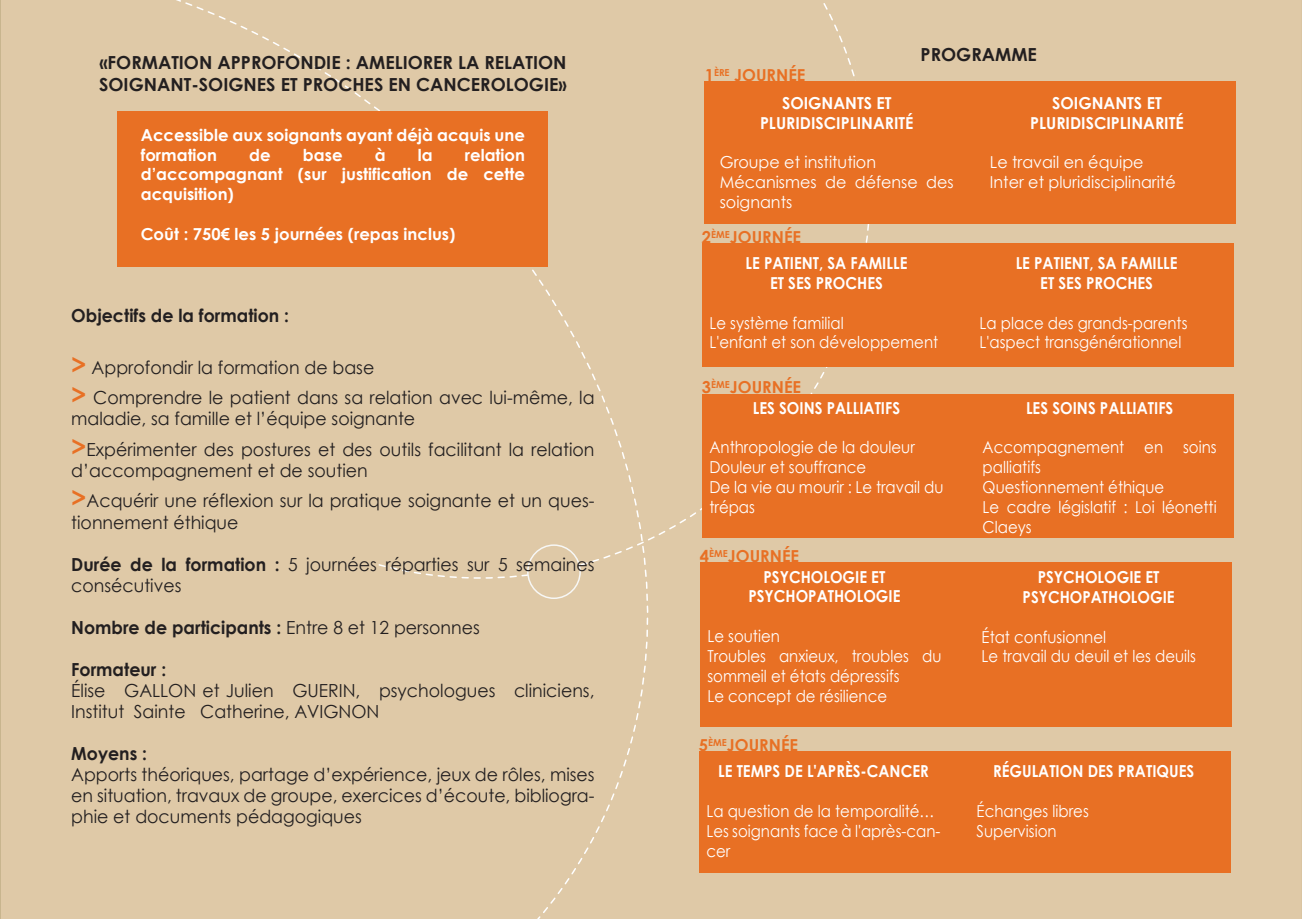
<style>
.page{position:relative;width:1302px;height:919px;background:#fff}
.page>*{position:absolute;margin:0;border:0;box-sizing:border-box;transform-origin:0 0}
.t1{font:18px/21px "Century Gothic";color:#231f20}
.t2{font:700 18px/21.6px "Century Gothic";color:#231f20}
.t3{font:16.5px/19.8px "Century Gothic";color:#fff;scale:.91 1}
.t4{font:700 16.5px/19.8px "Century Gothic";color:#fff;text-align:center}
.t5{font:700 16.5px/19.8px "Century Gothic";color:#fff;text-align:center;scale:.91 1}
.t6{font:16.5px/19.8px "Century Gothic";color:#fff}
.t7{font:700 16.5px "Century Gothic";color:#e87024}
.s1{font-weight:700;font-size:25.5px;color:#e87024}
.s2{font-weight:700}
.s3{font-weight:400}
</style>
<div class="page">
<div style="left:0;top:0;width:1301px;height:918px;background:#dfc9a7"></div>
<div style="left:735px;top:0;width:136px;height:562px;background:#dfc9a7"></div>
<div style="left:703px;top:82px;width:532px;height:142px;background:#e87024"></div>
<div style="left:702px;top:394px;width:531px;height:143px;background:#e87024"></div>
<div style="left:700px;top:562px;width:531px;height:165px;background:#e87024"></div>
<div style="left:702px;top:243px;width:531px;height:124px;background:#e87024"></div>
<div style="left:699px;top:751px;width:531px;height:122px;background:#e87024"></div>
<div style="left:25px;top:0;width:710px;height:918px;background:#dfc9a7"></div>
<div style="left:527px;top:545px;width:53px;height:53px;background:#dfc9a7;border-radius:50%"></div>
<div style="left:527px;top:544px;width:53px;height:55px;border:2px solid #f7f7f5;border-radius:50%"></div>
<div style="left:118px;top:111px;width:430px;height:155px;background:#e87024"></div>
<p class="t2" style="left:99px;top:51px;width:469px">«FORMATION APPROFONDIE : AMELIORER LA RELATION<br>SOIGNANT-SOIGNES ET PROCHES EN CANCEROLOGIE»</p>
<p class="t4" style="left:141px;top:124px;width:385px;text-align:left">Accessible aux soignants ayant déjà acquis une formation</p>
<p class="t4" style="left:249px;top:144px;width:23px">de</p>
<p class="t4" style="left:303px;top:144px;width:41px">base</p>
<p class="t4" style="left:375px;top:144px;width:12px">à</p>
<p class="t4" style="left:418px;top:144px;width:16px">la</p>
<p class="t4" style="left:141px;top:144px;width:386px;text-align:justify;text-indent:324px">relation d’accompagnant (sur justification de cette acquisition)</p>
<p class="t4" style="left:141px;top:223px;width:316px">Coût : 750€ les 5 journées (repas inclus)</p>
<p class="t2" style="left:71px;top:304px;width:219px">Objectifs de la formation :</p>
<p class="t1" style="left:71px;top:351px;width:524px;line-height:30.6px"><span class="s1">&gt;</span> Approfondir la formation de base<br><span class="s1">&gt;</span> Comprendre le patient dans sa relation avec lui-même, la</p>
<p class="t1" style="left:71px;top:403px;width:524px;line-height:30.6px">maladie, sa famille et l’équipe soignante<br><span class="s1">&gt;</span>Expérimenter des postures et des outils facilitant la relation</p>
<p class="t1" style="left:71px;top:455px;width:524px;line-height:30.6px">d’accompagnement et de soutien<br><span class="s1">&gt;</span>Acquérir une réflexion sur la pratique soignante et un ques-</p>
<p class="t1" style="left:71px;top:511px;width:169px">tionnement éthique</p>
<p class="t1" style="left:71px;top:553px;width:525px"><span class="s2">Durée de la formation :</span> 5 journées réparties sur 5 semaines consécutives</p>
<p class="t2" style="left:71px;top:615px;width:410px">Nombre de participants : <span class="s3">Entre 8 et 12 personnes</span></p>
<p class="t2" style="left:71px;top:657px;width:96px">Formateur :</p>
<p class="t1" style="left:71px;top:679px;width:524px">Élise GALLON et Julien GUERIN, psychologues cliniciens,<br>Institut Sainte Catherine, AVIGNON</p>
<p class="t2" style="left:71px;top:741px;width:77px">Moyens :</p>
<p class="t1" style="left:71px;top:763px;width:525px;text-align:justify">Apports théoriques, partage d’expérience, jeux de rôles, mises en situation, travaux de groupe, exercices d’écoute, bibliogra&shy;phie et documents pédagogiques</p>
<p class="t7" style="left:704px;top:63px;width:102px">1<sup>ÈRE</sup> JOURNÉE</p>
<p class="t2" style="left:920px;top:42px;width:118px">PROGRAMME</p>
<p class="t4" style="left:760px;top:92px;width:155px">SOIGNANTS ET<br>PLURIDISCIPLINARITÉ</p>
<p class="t6" style="left:719px;top:152px;width:235px">Groupe et institution<br>Mécanismes de défense des soignants</p>
<p class="t7" style="left:701px;top:224px;width:101px">2<sup>ÈME</sup>JOURNÉE</p>
<p class="t5" style="left:745px;top:252px;width:179px">LE PATIENT, SA FAMILLE<br>ET SES PROCHES</p>
<p class="t3" style="left:709px;top:312px;width:253px">Le système familial<br>L'enfant et son développement</p>
<p class="t7" style="left:701px;top:374px;width:101px">3<sup>ÈME</sup>JOURNÉE</p>
<p class="t5" style="left:752px;top:397px;width:163px">LES SOINS PALLIATIFS</p>
<p class="t3" style="left:709px;top:437px;width:258px">Anthropologie de la douleur<br>Douleur et souffrance<br>De la vie au mourir : Le travail du trépas</p>
<p class="t7" style="left:699px;top:543px;width:101px">4<sup>ÈME</sup>JOURNÉE</p>
<p class="t5" style="left:748px;top:566px;width:168px">PSYCHOLOGIE ET<br>PSYCHOPATHOLOGIE</p>
<p class="t3" style="left:707px;top:626px;width:258px">Le soutien<br>Troubles anxieux, troubles du sommeil et états dépressifs<br>Le concept de résilience</p>
<p class="t7" style="left:698px;top:732px;width:101px">5<sup>ÈME</sup>JOURNÉE</p>
<p class="t5" style="left:718px;top:760px;width:233px">LE TEMPS DE L'APRÈS-CANCER</p>
<p class="t3" style="left:706px;top:800px;width:258px">La question de la temporalité…<br>Les soignants face à l'après-can&shy;cer</p>
<p class="t4" style="left:1030px;top:92px;width:155px">SOIGNANTS ET<br>PLURIDISCIPLINARITÉ</p>
<p class="t6" style="left:989px;top:152px;width:187px">Le travail en équipe<br>Inter et pluridisciplinarité</p>
<p class="t5" style="left:1015px;top:252px;width:179px">LE PATIENT, SA FAMILLE<br>ET SES PROCHES</p>
<p class="t3" style="left:979px;top:312px;width:230px">La place des grands-parents<br>L'aspect transgénérationnel</p>
<p class="t5" style="left:1025px;top:397px;width:163px">LES SOINS PALLIATIFS</p>
<p class="t3" style="left:982px;top:437px;width:258px">Accompagnement en soins palliatifs<br>Questionnement éthique<br>Le cadre législatif : Loi léonetti<br>Claeys</p>
<p class="t5" style="left:1022px;top:566px;width:168px">PSYCHOLOGIE ET<br>PSYCHOPATHOLOGIE</p>
<p class="t3" style="left:981px;top:626px;width:237px">État confusionnel<br>Le travail du deuil et les deuils</p>
<p class="t5" style="left:992px;top:760px;width:222px">RÉGULATION DES PRATIQUES</p>
<p class="t3" style="left:976px;top:800px;width:125px">Échanges libres<br>Supervision</p>
</div>
